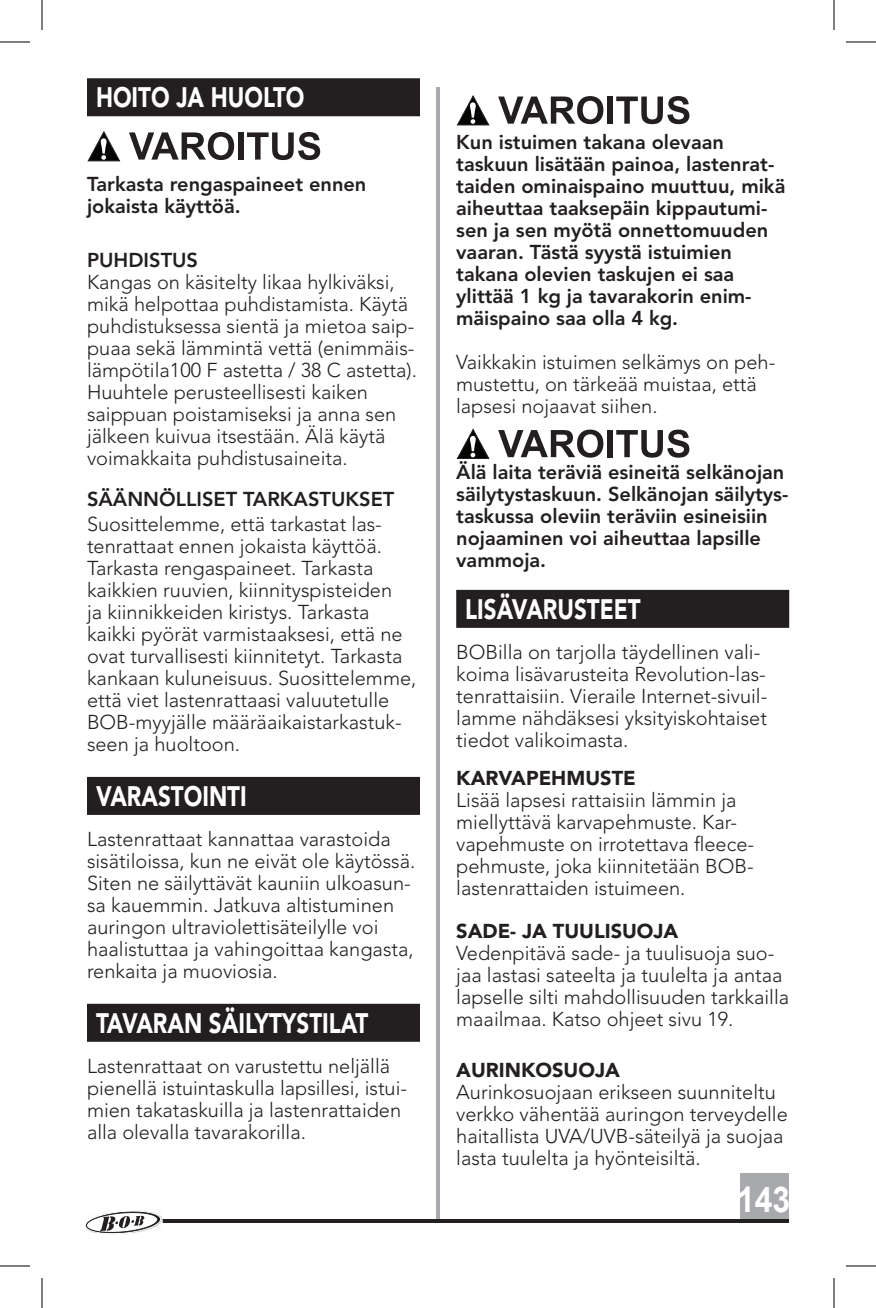
<style>
.page{position:relative;width:876px;height:1308px;background:#fff}
.page>*{position:absolute;margin:0;border:0;box-sizing:border-box;transform-origin:0 0}
.t1{font:700 35.6px "Arial";color:#fff;scale:.9 1}
.t2{font:900 28px "Avenir LT Std";color:#fff;scale:.8 1}
.t3{font:300 20px/22px "Avenir LT Std";color:#231f20}
.t4{font:800 20px/22px "Avenir LT Std";color:#231f20}
.t5{font:900 20px "Avenir LT Std";color:#231f20}
</style>
<div class="page">
<div style="left:741px;top:1173px;width:48px;height:48px;background:#a8a9ad"></div>
<hr style="left:436px;top:87px;width:4px;height:1132px;background:#a8a9ad">
<hr style="left:93px;top:1219px;width:696px;height:4px;background:#231f20">
<svg style="left:85px;top:1210px;width:76px;height:23px"></svg>
<div style="left:87px;top:78px;width:333px;height:38px;background:#231f20"></div>
<div style="left:87px;top:777px;width:333px;height:38px;background:#231f20"></div>
<div style="left:87px;top:1004px;width:333px;height:38px;background:#231f20"></div>
<svg style="left:88px;top:131px;width:32px;height:30px"></svg>
<svg style="left:129px;top:132px;width:105px;height:28px"></svg>
<div style="left:238px;top:132px;width:6px;height:28px;background:#231f20"></div>
<svg style="left:247px;top:132px;width:73px;height:28px"></svg>
<div style="left:456px;top:590px;width:333px;height:38px;background:#231f20"></div>
<svg style="left:457px;top:95px;width:32px;height:31px"></svg>
<svg style="left:498px;top:96px;width:105px;height:28px"></svg>
<div style="left:608px;top:97px;width:5px;height:27px;background:#231f20"></div>
<svg style="left:616px;top:96px;width:73px;height:28px"></svg>
<svg style="left:457px;top:429px;width:32px;height:30px"></svg>
<svg style="left:498px;top:430px;width:105px;height:28px"></svg>
<div style="left:608px;top:430px;width:5px;height:27px;background:#231f20"></div>
<svg style="left:616px;top:430px;width:73px;height:28px"></svg>
<hr style="left:0;top:42px;width:30px;height:1px;background:#000">
<hr style="left:846px;top:42px;width:30px;height:1px;background:#000">
<hr style="left:0;top:1266px;width:30px;height:1px;background:#000">
<hr style="left:846px;top:1266px;width:30px;height:1px;background:#000">
<hr style="left:42px;top:0;width:1px;height:30px;background:#000">
<hr style="left:42px;top:1278px;width:1px;height:30px;background:#000">
<hr style="left:834px;top:0;width:1px;height:30px;background:#000">
<hr style="left:834px;top:1278px;width:1px;height:30px;background:#000">
<h2 class="t2" style="left:96px;top:80px;width:262px">HOITO JA HUOLTO</h2>
<p class="t4" style="left:87px;top:173px;width:281px">Tarkasta rengaspaineet ennen jokaista käyttöä.</p>
<p class="t4" style="left:87px;top:249px;width:113px">PUHDISTUS</p>
<p class="t3" style="left:87px;top:271px;width:331px">Kangas on käsitelty likaa hylkiväksi, mikä helpottaa puhdistamista. Käytä puhdistuksessa sientä ja mietoa saip&shy;puaa sekä lämmintä vettä (enimmäis&shy;lämpötila100 F astetta / 38 C astetta).<br>Huuhtele perusteellisesti kaiken saippuan poistamiseksi ja anna sen jälkeen kuivua itsestään. Älä käytä voimakkaita puhdistusaineita.</p>
<p class="t4" style="left:87px;top:488px;width:309px">SÄÄNNÖLLISET TARKASTUKSET</p>
<p class="t3" style="left:87px;top:513px;width:331px">Suosittelemme, että tarkastat las&shy;tenrattaat ennen jokaista käyttöä.<br>Tarkasta rengaspaineet. Tarkasta kaikkien ruuvien, kiinnityspisteiden<br>ja kiinnikkeiden kiristys. Tarkasta kaikki pyörät varmistaaksesi, että ne ovat turvallisesti kiinnitetyt. Tarkasta kankaan kuluneisuus. Suosittelemme, että viet lastenrattaasi valuutetulle BOB-myyjälle määräaikaistarkastuk&shy;seen ja huoltoon.</p>
<h2 class="t2" style="left:96px;top:779px;width:190px">VARASTOINTI</h2>
<p class="t3" style="left:87px;top:828px;width:330px">Lastenrattaat kannattaa varastoida sisätiloissa, kun ne eivät ole käytössä.<br>Siten ne säilyttävät kauniin ulkoasun&shy;sa kauemmin. Jatkuva altistuminen auringon ultraviolettisäteilylle voi haalistuttaa ja vahingoittaa kangasta, renkaita ja muoviosia.</p>
<h2 class="t2" style="left:96px;top:1006px;width:342px">TAVARAN SÄILYTYSTILAT</h2>
<p class="t3" style="left:87px;top:1055px;width:322px">Lastenrattaat on varustettu neljällä pienellä istuintaskulla lapsillesi, istui&shy;mien takataskuilla ja lastenrattaiden alla olevalla tavarakorilla.</p>
<p class="t4" style="left:456px;top:131px;width:331px">Kun istuimen takana olevaan taskuun lisätään painoa, lastenrat&shy;taiden ominaispaino muuttuu, mikä aiheuttaa taaksepäin kippautumi&shy;sen ja sen myötä onnettomuuden vaaran. Tästä syystä istuimien takana olevien taskujen ei saa ylittää 1 kg ja tavarakorin enim&shy;mäispaino saa olla 4 kg.</p>
<p class="t3" style="left:456px;top:351px;width:321px">Vaikkakin istuimen selkämys on peh&shy;mustettu, on tärkeää muistaa, että lapsesi nojaavat siihen.</p>
<p class="t4" style="left:456px;top:461px;width:334px">Älä laita teräviä esineitä selkänojan säilytystaskuun. Selkänojan säilytys&shy;taskussa oleviin teräviin esineisiin nojaaminen voi aiheuttaa lapsille vammoja.</p>
<h2 class="t2" style="left:465px;top:592px;width:221px">LISÄVARUSTEET</h2>
<p class="t3" style="left:456px;top:641px;width:313px">BOBilla on tarjolla täydellinen vali&shy;koima lisävarusteita Revolution-las&shy;tenrattaisiin. Vieraile Internet-sivuil&shy;lamme nähdäksesi yksityiskohtaiset tiedot valikoimasta.</p>
<p class="t5" style="left:456px;top:766px;width:181px">KARVAPEHMUSTE</p>
<p class="t3" style="left:456px;top:789px;width:299px">Lisää lapsesi rattaisiin lämmin ja miellyttävä karvapehmuste. Kar&shy;vapehmuste on irrotettava fleece&shy;pehmuste, joka kiinnitetään BOB&shy;lastenrattaiden istuimeen.</p>
<p class="t5" style="left:456px;top:919px;width:224px">SADE- JA TUULISUOJA</p>
<p class="t3" style="left:456px;top:943px;width:334px">Vedenpitävä sade- ja tuulisuoja suo&shy;jaa lastasi sateelta ja tuulelta ja antaa lapselle silti mahdollisuuden tarkkailla maailmaa. Katso ohjeet sivu 19.</p>
<p class="t5" style="left:456px;top:1058px;width:165px">AURINKOSUOJA</p>
<p class="t3" style="left:456px;top:1081px;width:333px">Aurinkosuojaan erikseen suunniteltu verkko vähentää auringon terveydelle haitallista UVA/UVB-säteilyä ja suojaa lasta tuulelta ja hyönteisiltä.</p>
<h1 class="t1" style="left:737px;top:1176px;width:61px">143</h1>
</div>
